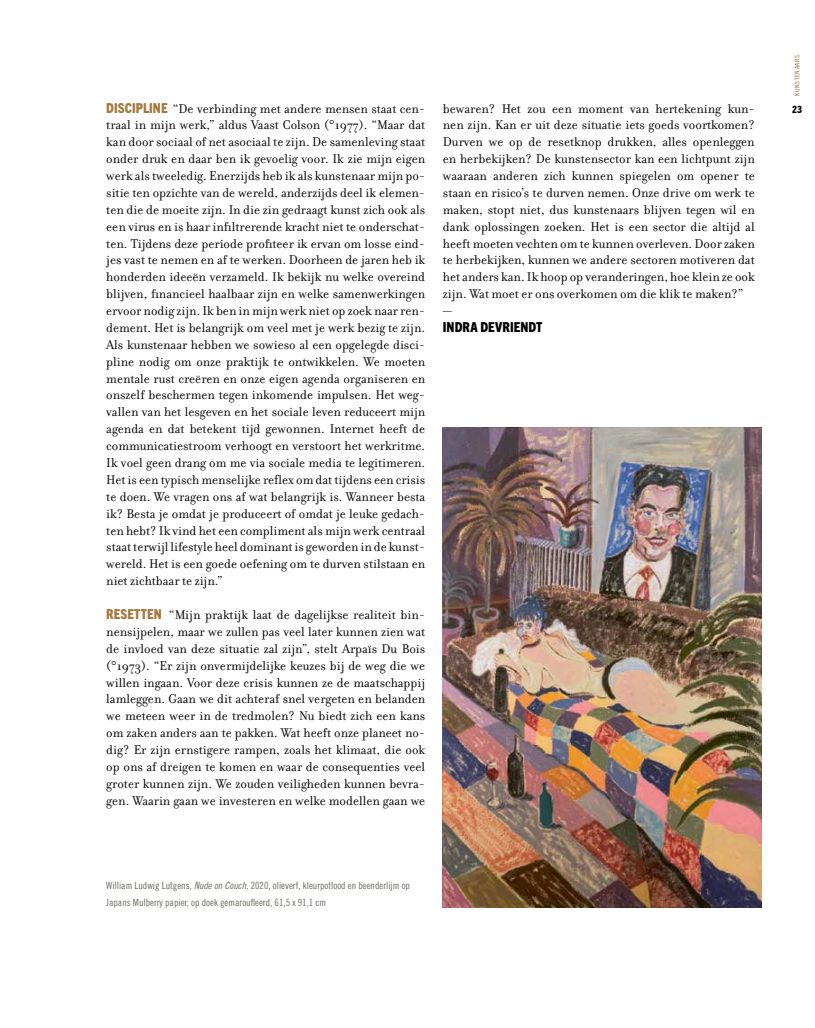
<style>
.page{position:relative;width:815px;height:1028px;background:#fff}
.page>*{position:absolute;margin:0;border:0;box-sizing:border-box;transform-origin:0 0}
.t1{font:13.75px/16.9px "Filosofia OT";color:#000;text-align:justify}
.t2{font:800 condensed 13.75px "Trade Gothic Next LT Pro";color:#000}
.t3{font:10px/16.9px "Trade Gothic LT Std Cn 18";color:#6d6a63}
.t4{font:800 condensed 10px "Trade Gothic Next LT Pro";color:#000}
.t5{font:condensed 6.5px "Trade Gothic Next LT Pro";letter-spacing:.08em;color:#a6783e}
.s1{font-family:"Trade Gothic Next LT Pro";font-weight:800;font-stretch:condensed;color:#a6783e}
.s2{font-family:"Trade Gothic LT Std Cn 18 Obl"}
</style>
<div class="page">
<img style="left:443px;top:427px;width:319px;height:480px">
<p class="t1" style="left:106px;top:100px;width:320px"><span class="s1">DISCIPLINE</span> “De verbinding met andere mensen staat cen&shy;traal in mijn werk,” aldus Vaast Colson (°1977). “Maar dat kan door sociaal of net asociaal te zijn. De samenleving staat onder druk en daar ben ik gevoelig voor. Ik zie mijn eigen werk als tweeledig. Enerzijds heb ik als kunstenaar mijn po&shy;sitie ten opzichte van de wereld, anderzijds deel ik elemen&shy;ten die de moeite zijn. In die zin gedraagt kunst zich ook als een virus en is haar infiltrerende kracht niet te onderschat&shy;ten. Tijdens deze periode profiteer ik ervan om losse eind&shy;jes vast te nemen en af te werken. Doorheen de jaren heb ik honderden ideeën verzameld. Ik bekijk nu welke overeind blijven, financieel haalbaar zijn en welke samenwerkingen ervoor nodig zijn. Ik ben in mijn werk niet op zoek naar ren&shy;dement. Het is belangrijk om veel met je werk bezig te zijn.<br>Als kunstenaar hebben we sowieso al een opgelegde disci&shy;pline nodig om onze praktijk te ontwikkelen. We moeten mentale rust creëren en onze eigen agenda organiseren en onszelf beschermen tegen inkomende impulsen. Het weg&shy;vallen van het lesgeven en het sociale leven reduceert mijn agenda en dat betekent tijd gewonnen. Internet heeft de communicatiestroom verhoogt en verstoort het werkritme.<br>Ik voel geen drang om me via sociale media te legitimeren.<br>Het is een typisch menselijke reflex om dat tijdens een crisis te doen. We vragen ons af wat belangrijk is. Wanneer besta ik? Besta je omdat je produceert of omdat je leuke gedach&shy;ten hebt? Ik vind het een compliment als mijn werk centraal staat terwijl lifestyle heel dominant is geworden in de kunst&shy;wereld. Het is een goede oefening om te durven stilstaan en niet zichtbaar te zijn.”</p>
<p class="t1" style="left:106px;top:606px;width:320px"><span class="s1">RESETTEN</span> “Mijn praktijk laat de dagelijkse realiteit bin&shy;nensijpelen, maar we zullen pas veel later kunnen zien wat de invloed van deze situatie zal zijn”, stelt Arpaïs Du Bois (°1973). “Er zijn onvermijdelijke keuzes bij de weg die we willen ingaan. Voor deze crisis kunnen ze de maatschappij lamleggen. Gaan we dit achteraf snel vergeten en belanden we meteen weer in de tredmolen? Nu biedt zich een kans om zaken anders aan te pakken. Wat heeft onze planeet no&shy;dig? Er zijn ernstigere rampen, zoals het klimaat, die ook op ons af dreigen te komen en waar de consequenties veel groter kunnen zijn. We zouden veiligheden kunnen bevra&shy;gen. Waarin gaan we investeren en welke modellen gaan we</p>
<p class="t1" style="left:443px;top:100px;width:313px;text-align:left">bewaren? Het zou een moment van hertekening kun&shy;nen zijn. Kan er uit deze situatie iets goeds voortkomen?<br>Durven we op de resetknop drukken, alles openleggen en herbekijken? De kunstensector kan een lichtpunt zijn waaraan anderen zich kunnen spiegelen om opener te staan en risico’s te durven nemen. Onze drive om werk te maken, stopt niet, dus kunstenaars blijven tegen wil en dank oplossingen zoeken. Het is een sector die altijd al heeft moeten vechten om te kunnen overleven. Door zaken te herbekijken, kunnen we andere sectoren motiveren dat het anders kan. Ik hoop op veranderingen, hoe klein ze ook zijn. Wat moet er ons overkomen om die klik te maken?” —</p>
<p class="t2" style="left:443px;top:317px;width:101px">INDRA DEVRIENDT</p>
<p class="t3" style="left:106px;top:877px;width:305px">William Ludwig Lutgens, <span class="s2">Nude on Couch,</span> 2020, olieverf, kleurpotlood en beenderlijm op<br>Japans Mulberry papier, op doek gemaroufleerd, 61,5 x 91,1 cm</p>
<p class="t5" style="left:793px;top:96px;width:42px;rotate:-90deg">KUNSTENAARS</p>
<p class="t4" style="left:792px;top:102px;width:11px">23</p>
</div>
